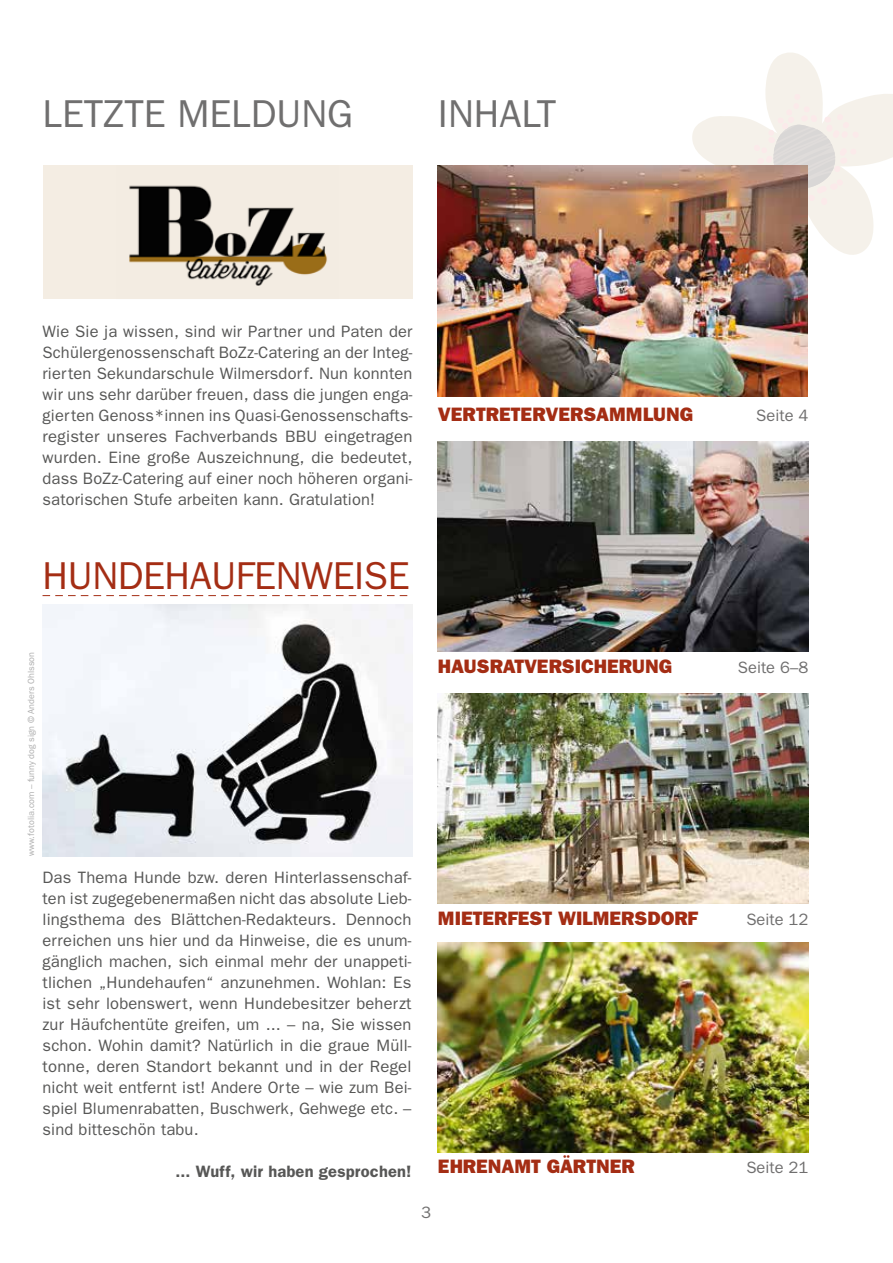
<style>
.page{position:relative;width:893px;height:1263px;background:#fff}
.page>*{position:absolute;margin:0;border:0;box-sizing:border-box;transform-origin:0 0}
.t1{font:39px "Franklin Gothic";color:#706f6f}
.t2{font:39px "Franklin Gothic";letter-spacing:-.01em;color:#a42d14}
.t3{font:800 19.5px "Franklin Gothic";color:#a42d14}
.t4{font:16.5px/21px "Franklin Gothic";letter-spacing:.01em;color:#575756;text-align:justify}
.t5{font:16.5px "Franklin Gothic";color:#706f6f}
.t6{font:600 16.5px "Franklin Gothic";letter-spacing:.01em;color:#575756}
.t7{font:9px "Franklin Gothic";letter-spacing:.01em;color:#aeaeae}
</style>
<div class="page">
<svg style="left:691px;top:53px;width:202px;height:202px"></svg>
<img style="left:438px;top:166px;width:370px;height:231px">
<img style="left:438px;top:442px;width:370px;height:210px">
<img style="left:438px;top:694px;width:370px;height:210px">
<svg style="left:43px;top:595px;width:365px;height:1px"></svg>
<img style="left:43px;top:604px;width:369px;height:252px">
<img style="left:438px;top:943px;width:370px;height:210px">
<div style="left:43px;top:166px;width:369px;height:133px;background:#f4ede3"></div>
<img style="left:129px;top:185px;width:198px;height:101px">
<h1 class="t1" style="left:43px;top:91px;width:312px">LETZTE MELDUNG</h1>
<h1 class="t1" style="left:438px;top:91px;width:120px">INHALT</h1>
<p class="t4" style="left:43px;top:320px;width:371px">Wie Sie ja wissen, sind wir Partner und Paten der Schülergenossenschaft BoZz-Catering an der Integ&shy;rierten Sekundarschule Wilmersdorf. Nun konnten wir uns sehr darüber freuen, dass die jungen enga&shy;gierten Genoss*innen ins Quasi-Genossenschafts&shy;register unseres Fachverbands BBU eingetragen wurden. Eine große Auszeichnung, die bedeutet, dass BoZz-Catering auf einer noch höheren organi&shy;satorischen Stufe arbeiten kann. Gratulation!</p>
<h1 class="t2" style="left:43px;top:553px;width:368px">HUNDEHAUFENWEISE</h1>
<p class="t7" style="left:26px;top:856px;width:206px;rotate:-90deg">www.fotolia.com – funny dog sign © Anders Ohlsson</p>
<p class="t3" style="left:438px;top:402px;width:257px">VERTRETERVERSAMMLUNG</p>
<p class="t5" style="left:756px;top:405px;width:54px">Seite 4</p>
<p class="t3" style="left:438px;top:654px;width:236px">HAUSRATVERSICHERUNG</p>
<p class="t5" style="left:738px;top:657px;width:72px">Seite 6–8</p>
<p class="t4" style="left:43px;top:866px;width:371px">Das Thema Hunde bzw. deren Hinterlassenschaf&shy;ten ist zugegebenermaßen nicht das absolute Lieb&shy;lingsthema des Blättchen-Redakteurs. Dennoch erreichen uns hier und da Hinweise, die es unum&shy;gänglich machen, sich einmal mehr der unappeti&shy;tlichen „Hundehaufen“ anzunehmen. Wohlan: Es ist sehr lobenswert, wenn Hundebesitzer beherzt zur Häufchentüte greifen, um ... – na, Sie wissen schon. Wohin damit? Natürlich in die graue Müll&shy;tonne, deren Standort bekannt und in der Regel nicht weit entfernt ist! Andere Orte – wie zum Bei&shy;spiel Blumenrabatten, Buschwerk, Gehwege etc. – sind bitteschön tabu.</p>
<p class="t6" style="left:175px;top:1161px;width:238px">... Wuff, wir haben gesprochen!</p>
<p class="t3" style="left:438px;top:1155px;width:198px">EHRENAMT GÄRTNER</p>
<p class="t5" style="left:746px;top:1158px;width:64px">Seite 21</p>
<p class="t3" style="left:438px;top:906px;width:262px">MIETERFEST WILMERSDORF</p>
<p class="t5" style="left:746px;top:909px;width:64px">Seite 12</p>
<p class="t5" style="left:421px;top:1202px;width:11px">3</p>
</div>
